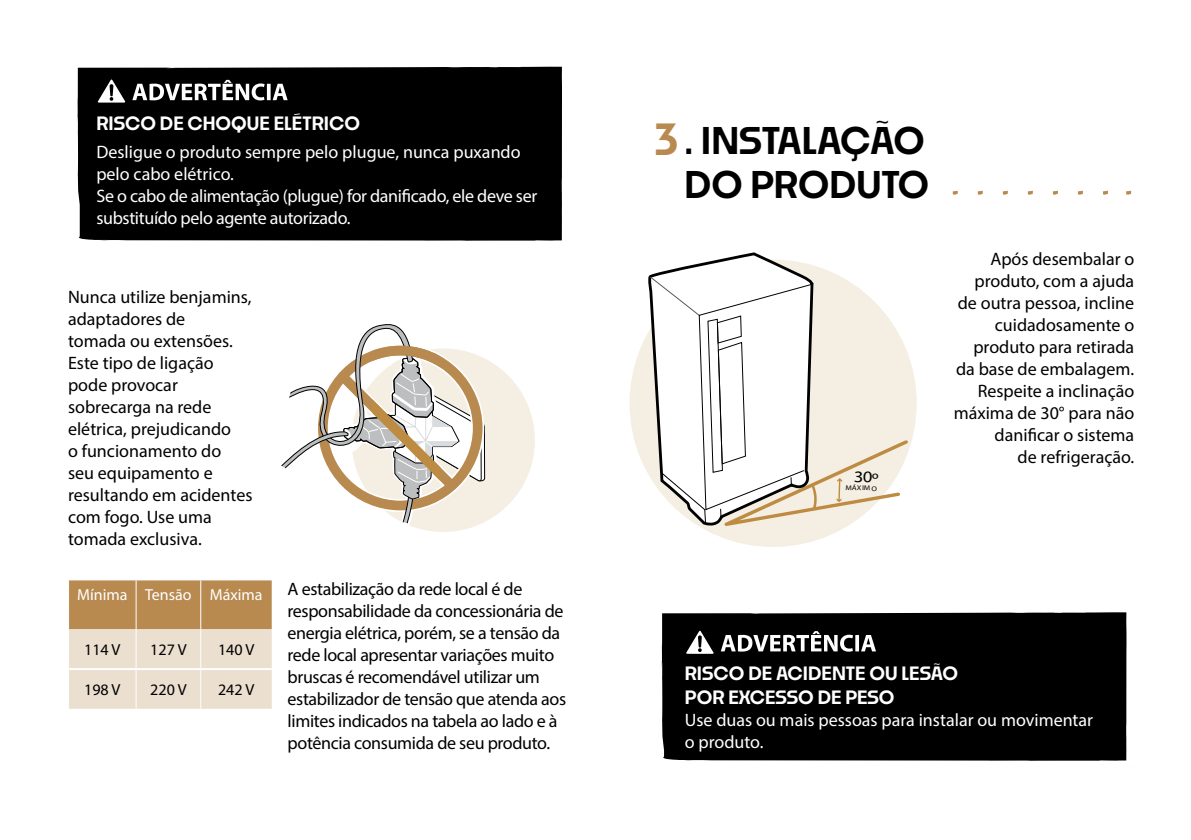
<style>
.page{position:relative;width:1191px;height:840px;background:#fff}
.page>*{position:absolute;margin:0;border:0;box-sizing:border-box;transform-origin:0 0}
.t1{font:600 42px "Noka";color:#b88a50}
.t2{font:600 36px/43.2px "Noka";color:#000}
.t3{font:18px/22px "Myriad Pro";color:#000;text-align:right}
.t4{font:18px/22px "Myriad Pro";letter-spacing:-.02em;color:#000}
.t5{font:18px/22px "Myriad Pro";letter-spacing:-.02em;color:#fff}
.t6{font:600 18px/24px "Noka";color:#fff}
.t7{font:18px/22px "Myriad Pro";color:#fff}
.t8{font:16px "Myriad Pro";color:#000}
.t9{font:16px "Myriad Pro";color:#fff}
.t10{font:7px "Myriad Pro";color:#000;scale:1.14 1}
</style>
<div class="page">
<svg style="left:1126px;top:190px;width:6px;height:5px"></svg>
<svg style="left:952px;top:190px;width:6px;height:5px"></svg>
<svg style="left:977px;top:190px;width:6px;height:5px"></svg>
<svg style="left:1002px;top:190px;width:6px;height:5px"></svg>
<svg style="left:1027px;top:190px;width:6px;height:5px"></svg>
<svg style="left:1052px;top:190px;width:6px;height:5px"></svg>
<svg style="left:1078px;top:190px;width:5px;height:5px"></svg>
<svg style="left:1103px;top:190px;width:5px;height:5px"></svg>
<div style="left:78px;top:67px;width:484px;height:173px;background:#000"></div>
<div style="left:662px;top:612px;width:464px;height:148px;background:#000"></div>
<svg style="left:96px;top:77px;width:192px;height:28px"></svg>
<svg style="left:684px;top:628px;width:192px;height:27px"></svg>
<svg style="left:69px;top:580px;width:203px;height:128px;background:#d9c1a2"></svg>
<hr style="left:136px;top:580px;width:1px;height:49px;background:#fff">
<hr style="left:200px;top:580px;width:1px;height:49px;background:#fff">
<hr style="left:136px;top:629px;width:1px;height:38px;background:#fff">
<hr style="left:200px;top:629px;width:1px;height:38px;background:#fff">
<hr style="left:136px;top:669px;width:1px;height:39px;background:#fff">
<hr style="left:200px;top:669px;width:1px;height:39px;background:#fff">
<hr style="left:69px;top:667px;width:67px;height:2px;background:#fff">
<hr style="left:136px;top:667px;width:65px;height:2px;background:#fff">
<hr style="left:201px;top:667px;width:71px;height:2px;background:#fff">
<div style="left:351px;top:348px;width:184px;height:183px;background:#f5eee3;border-radius:50%"></div>
<svg style="left:232px;top:524px;width:234px;height:86px"></svg>
<svg style="left:281px;top:324px;width:204px;height:200px"></svg>
<div style="left:629px;top:259px;width:287px;height:287px;background:#f5eee3;border-radius:50%"></div>
<svg style="left:645px;top:254px;width:170px;height:292px"></svg>
<svg style="left:649px;top:275px;width:259px;height:250px"></svg>
<p class="t6" style="left:96px;top:111px;width:265px">RISCO DE CHOQUE ELÉTRICO</p>
<p class="t5" style="left:96px;top:141px;width:442px">Desligue o produto sempre pelo plugue, nunca puxando pelo cabo elétrico.<br>Se o cabo de alimentação (plugue) for danificado, ele deve ser substituído pelo agente autorizado.</p>
<p class="t3" style="left:68px;top:285px;width:186px;text-align:left">Nunca utilize benjamins, adaptadores de<br>tomada ou extensões.<br>Este tipo de ligação pode provocar sobrecarga na rede elétrica, prejudicando<br>o funcionamento do<br>seu equipamento e resultando em acidentes com fogo. Use uma tomada exclusiva.</p>
<p class="t9" style="left:77px;top:585px;width:187px">Mínima Tensão Máxima</p>
<p class="t8" style="left:84px;top:639px;width:38px">114 V</p>
<p class="t8" style="left:150px;top:639px;width:38px">127 V</p>
<p class="t8" style="left:218px;top:639px;width:38px">140 V</p>
<p class="t8" style="left:84px;top:679px;width:38px">198 V</p>
<p class="t8" style="left:150px;top:679px;width:38px">220 V</p>
<p class="t8" style="left:218px;top:679px;width:38px">242 V</p>
<p class="t4" style="left:288px;top:577px;width:280px">A estabilização da rede local é de responsabilidade da concessionária de energia elétrica, porém, se a tensão da rede local apresentar variações muito bruscas é recomendável utilizar um estabilizador de tensão que atenda aos limites indicados na tabela ao lado e à potência consumida de seu produto.</p>
<h1 class="t1" style="left:654px;top:113px;width:27px">3</h1>
<h2 class="t2" style="left:684px;top:119px;width:246px">. INSTALAÇÃO<br>DO PRODUTO</h2>
<p class="t10" style="left:845px;top:483px;width:29px;rotate:2deg">MÁXIM O</p>
<p class="t3" style="left:953px;top:247px;width:182px">Após desembalar o produto, com a ajuda de outra pessoa, incline cuidadosamente o produto para retirada da base de embalagem.<br>Respeite a inclinação máxima de 30° para não danificar o sistema<br>de refrigeração.</p>
<p class="t6" style="left:685px;top:660px;width:275px">RISCO DE ACIDENTE OU LESÃO<br>POR EXCESSO DE PESO</p>
<p class="t7" style="left:685px;top:708px;width:410px">Use duas ou mais pessoas para instalar ou movimentar o produto.</p>
</div>
